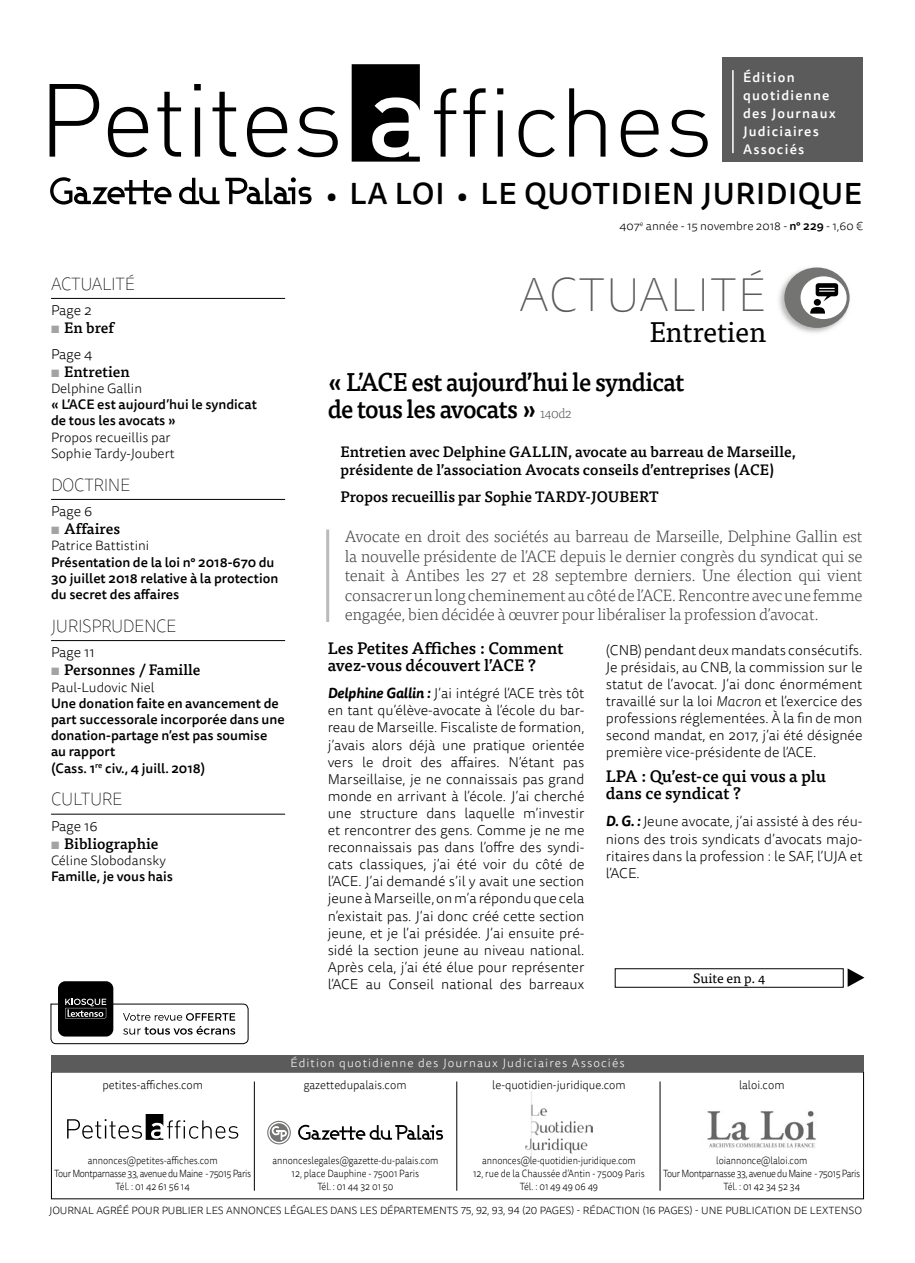
<style>
.page{position:relative;width:915px;height:1263px;background:#fff}
.page>*{position:absolute;margin:0;border:0;box-sizing:border-box;transform-origin:0 0}
.t1{font:100 48px "Tisa Sans OT";letter-spacing:.01em;color:#5b5b5b}
.t2{font:500 30px "Tisa Sans OT";letter-spacing:.02em;color:#000}
.t3{font:28.5px "Tisa OT";letter-spacing:-.01em;color:#000}
.t4{font:500 25.5px/27px "Tisa OT";letter-spacing:-.03em;color:#000;scale:.95 1}
.t5{font:100 18px "Tisa Sans OT";letter-spacing:-.02em;color:#000;scale:.95 1}
.t6{font:300 16.5px/19.5px "Tisa OT";letter-spacing:-.015em;color:#444443;text-align:justify}
.t7{font:500 16.5px/16.5px "Tisa OT";color:#000}
.t8{font:500 15px/18px "Tisa OT";color:#000}
.t9{font:300 14.25px/17.1px "Tisa Sans OT";color:#000;text-align:justify}
.t10{font:500 13.5px/16.2px "Tisa Sans OT";color:#000}
.t11{font:300 13.5px/16.2px "Tisa Sans OT";color:#000}
.t12{font:500 13.5px/18px "Tisa Sans OT";letter-spacing:.09em;color:#fff}
.t13{font:13.5px "Tisa OT";color:#000}
.t14{font:300 12px "Tisa Sans OT";color:#000;scale:.95 1}
.t15{font:300 12px "Tisa Sans OT";letter-spacing:.09em;color:#fff}
.t16{font:300 12px "Tisa Sans OT";color:#000}
.t17{font:300 10.5px/12.6px "Tisa Sans OT";letter-spacing:-.04em;color:#000;text-align:center;scale:.88 1}
.t18{font:300 10.5px/12.6px "Tisa Sans OT";letter-spacing:-.01em;color:#000;text-align:center;scale:.88 1}
.t19{font:300 10.5px "Tisa Sans OT";letter-spacing:-.01em;color:#000}
.s1{font-weight:700;color:#a2a3a3}
.s2{font-size:27px}
.s3{font-weight:500}
.s4{font-weight:300;font-size:13.5px;color:#5b5b5b}
.s5{font-weight:700;font-style:italic}
.s6{font-style:italic}
</style>
<div class="page">
<div style="left:721px;top:58px;width:140px;height:104px;background:#5b5b5b"></div>
<hr style="left:732px;top:70px;width:1px;height:83px;background:#fff">
<svg style="left:50px;top:84px;width:49px;height:73px"></svg>
<svg style="left:108px;top:107px;width:40px;height:50px"></svg>
<svg style="left:157px;top:92px;width:24px;height:65px"></svg>
<svg style="left:194px;top:84px;width:7px;height:73px"></svg>
<svg style="left:212px;top:92px;width:24px;height:65px"></svg>
<svg style="left:247px;top:107px;width:40px;height:50px"></svg>
<svg style="left:297px;top:107px;width:40px;height:50px"></svg>
<svg style="left:351px;top:64px;width:68px;height:98px"></svg>
<svg style="left:434px;top:88px;width:22px;height:69px"></svg>
<svg style="left:463px;top:88px;width:22px;height:69px"></svg>
<svg style="left:497px;top:88px;width:6px;height:69px"></svg>
<svg style="left:518px;top:110px;width:36px;height:47px"></svg>
<svg style="left:569px;top:88px;width:36px;height:69px"></svg>
<svg style="left:620px;top:110px;width:38px;height:47px"></svg>
<svg style="left:669px;top:110px;width:38px;height:47px"></svg>
<svg style="left:50px;top:177px;width:121px;height:28px"></svg>
<svg style="left:179px;top:178px;width:40px;height:26px"></svg>
<svg style="left:225px;top:177px;width:86px;height:27px"></svg>
<img style="left:525px;top:1091px;width:67px;height:65px">
<svg style="left:67px;top:1114px;width:171px;height:26px"></svg>
<img style="left:707px;top:1110px;width:109px;height:38px">
<hr style="left:659px;top:1081px;width:1px;height:110px;background:#000">
<hr style="left:456px;top:1081px;width:1px;height:110px;background:#000">
<hr style="left:254px;top:1081px;width:1px;height:110px;background:#000">
<svg style="left:269px;top:1123px;width:19px;height:19px"></svg>
<svg style="left:298px;top:1125px;width:145px;height:15px"></svg>
<svg style="left:271px;top:1126px;width:16px;height:14px"></svg>
<div style="left:267px;top:1121px;width:24px;height:23px;border:1px solid #747473;border-radius:50%"></div>
<div style="left:51px;top:1055px;width:812px;height:16px;background:#5b5b5b"></div>
<div style="left:58px;top:981px;width:55px;height:55px;background:#000;border-radius:7px"></div>
<svg style="left:50px;top:999px;width:199px;height:45px"></svg>
<div style="left:614px;top:968px;width:229px;height:20px;border:1px solid #000"></div>
<svg style="left:847px;top:968px;width:17px;height:19px"></svg>
<hr style="left:51px;top:298px;width:234px;height:1px;background:#000">
<hr style="left:51px;top:499px;width:234px;height:1px;background:#000">
<hr style="left:51px;top:640px;width:234px;height:1px;background:#000">
<hr style="left:51px;top:814px;width:234px;height:1px;background:#000">
<img style="left:779px;top:268px;width:71px;height:65px">
<div style="left:784px;top:267px;width:65px;height:61px;background:#747473;border-radius:50%"></div>
<div style="left:800px;top:276px;width:46px;height:43px;background:#fff;border-radius:50%"></div>
<svg style="left:810px;top:307px;width:14px;height:7px"></svg>
<div style="left:813px;top:299px;width:7px;height:7px;background:#000;border-radius:50%"></div>
<svg style="left:815px;top:283px;width:22px;height:18px"></svg>
<hr style="left:326px;top:529px;width:3px;height:93px;background:#b9baba">
<p class="t5" style="left:51px;top:273px;width:63px">ACTUALITÉ</p>
<p class="t9" style="left:51px;top:303px;width:42px">Page 2</p>
<p class="t8" style="left:51px;top:319px;width:64px"><span class="s1">▪</span> En bref</p>
<p class="t9" style="left:51px;top:346px;width:43px">Page 4</p>
<p class="t8" style="left:51px;top:363px;width:80px"><span class="s1">▪</span> Entretien</p>
<p class="t11" style="left:51px;top:381px;width:92px">Delphine Gallin</p>
<p class="t10" style="left:51px;top:397px;width:207px">« L’ACE est aujourd’hui le syndicat de tous les avocats »</p>
<p class="t11" style="left:51px;top:430px;width:125px">Propos recueillis par<br>Sophie Tardy-Joubert</p>
<p class="t5" style="left:51px;top:474px;width:85px">DOCTRI NE</p>
<p class="t9" style="left:51px;top:503px;width:43px">Page 6</p>
<p class="t8" style="left:51px;top:520px;width:71px"><span class="s1">▪</span> Affaires</p>
<p class="t11" style="left:51px;top:538px;width:100px">Patrice Battistini</p>
<p class="t10" style="left:51px;top:554px;width:229px">Présentation de la loi n° 2018-670 du<br>30 juillet 2018 relative à la protection du secret des affaires</p>
<p class="t5" style="left:51px;top:615px;width:133px">JU RISPRU DENCE</p>
<p class="t9" style="left:51px;top:645px;width:45px">Page 11</p>
<p class="t8" style="left:51px;top:661px;width:151px"><span class="s1">▪</span> Personnes / Famille</p>
<p class="t11" style="left:51px;top:680px;width:105px">Paul-Ludovic Niel</p>
<p class="t10" style="left:51px;top:696px;width:235px">Une donation faite en avancement de part successorale incorporée dans une donation-partage n’est pas soumise au rapport<br>(Cass. 1<sup>re</sup> civ., 4 juill. 2018)</p>
<p class="t5" style="left:51px;top:789px;width:12px">CULTU</p>
<p class="t5" style="left:102px;top:789px;width:23px">RE</p>
<p class="t9" style="left:51px;top:818px;width:48px">Page 16</p>
<p class="t8" style="left:51px;top:835px;width:109px"><span class="s1">▪</span> Bibliographie</p>
<p class="t11" style="left:51px;top:853px;width:116px">Céline Slobodansky</p>
<p class="t10" style="left:51px;top:869px;width:123px">Famille, je vous hais</p>
<p class="t12" style="left:742px;top:69px;width:94px">Édition quotidienne des Journaux<br>Judiciaires<br>Associés</p>
<h2 class="t2" style="left:326px;top:175px;width:537px"><span class="s2">•</span> LA LOI <span class="s2">•</span> LE QUOTIDIEN JURIDIQUE</h2>
<p class="t16" style="left:619px;top:219px;width:245px">407<sup>e</sup> année - 15 novembre 2018 - <span class="s3">n° 229</span> - 1,60 €</p>
<h1 class="t1" style="left:519px;top:267px;width:248px">ACTUALITÉ</h1>
<h3 class="t3" style="left:649px;top:315px;width:118px">Entretien</h3>
<h3 class="t4" style="left:327px;top:369px;width:377px">« L’ACE est aujourd’hui le syndicat de tous les avocats » <span class="s4">140d2</span></h3>
<p class="t8" style="left:340px;top:443px;width:456px">Entretien avec Delphine GALLIN, avocate au barreau de Marseille, présidente de l’association Avocats conseils d’entreprises (ACE)</p>
<p class="t8" style="left:340px;top:488px;width:320px">Propos recueillis par Sophie TARDY-JOUBERT</p>
<p class="t6" style="left:344px;top:527px;width:519px">Avocate en droit des sociétés au barreau de Marseille, Delphine Gallin est la nouvelle présidente de l’ACE depuis le dernier congrès du syndicat qui se tenait à Antibes les 27 et 28 septembre derniers. Une élection qui vient consacrer un long cheminement au côté de l’ACE. Rencontre avec une femme engagée, bien décidée à œuvrer pour libéraliser la profession d’avocat.</p>
<p class="t7" style="left:327px;top:640px;width:237px">Les Petites Affiches : Comment avez-vous découvert l’ACE ?</p>
<p class="t9" style="left:327px;top:686px;width:258px"><span class="s5">Delphine Gallin :</span> J’ai intégré l’ACE très tôt en tant qu’élève-avocate à l’école du bar&shy;reau de Marseille. Fiscaliste de formation, j’avais alors déjà une pratique orientée vers le droit des affaires. N’étant pas Marseillaise, je ne connaissais pas grand monde en arrivant à l’école. J’ai cherché une structure dans laquelle m’investir et rencontrer des gens. Comme je ne me reconnaissais pas dans l’offre des syndi&shy;cats classiques, j’ai été voir du côté de l’ACE. J’ai demandé s’il y avait une section jeune à Marseille, on m’a répondu que cela n’existait pas. J’ai donc créé cette section jeune, et je l’ai présidée. J’ai ensuite pré&shy;sidé la section jeune au niveau national.<br>Après cela, j’ai été élue pour représenter l’ACE au Conseil national des barreaux</p>
<p class="t9" style="left:605px;top:642px;width:258px">(CNB) pendant deux mandats consécutifs.<br>Je présidais, au CNB, la commission sur le statut de l’avocat. J’ai donc énormément travaillé sur la loi <span class="s6">Macron</span> et l’exercice des professions réglementées. À la fin de mon second mandat, en 2017, j’ai été désignée première vice-présidente de l’ACE.</p>
<p class="t7" style="left:605px;top:768px;width:222px">LPA : Qu’est-ce qui vous a plu dans ce syndicat ?</p>
<p class="t9" style="left:605px;top:814px;width:258px"><span class="s5">D. G. :</span> Jeune avocate, j’ai assisté à des réu&shy;nions des trois syndicats d’avocats majo&shy;ritaires dans la profession : le SAF, l’UJA et l’ACE.</p>
<p class="t13" style="left:693px;top:970px;width:73px">Suite en p. 4</p>
<p class="t14" style="left:102px;top:1077px;width:107px">petites-affiches.com</p>
<p class="t15" style="left:290px;top:1055px;width:335px">Édition quotidienne des Journaux Judiciaires Associés</p>
<p class="t14" style="left:303px;top:1077px;width:110px">gazettedupalais.com</p>
<p class="t14" style="left:492px;top:1077px;width:142px">le-quotidien-juridique.com</p>
<p class="t14" style="left:738px;top:1077px;width:49px">laloi.com</p>
<p class="t17" style="left:54px;top:1155px;width:225px">annonces@petites-affiches.com<br>Tour Montparnasse 33, avenue du Maine - 75015 Paris<br>Tél. : 01 42 61 56 14</p>
<p class="t18" style="left:272px;top:1155px;width:190px">annonceslegales@gazette-du-palais.com<br>12, place Dauphine - 75001 Paris<br>Tél. : 01 44 32 01 50</p>
<p class="t18" style="left:473px;top:1155px;width:197px">annonces@le-quotidien-juridique.com<br>12, rue de la Chaussée d’Antin - 75009 Paris<br>Tél. : 01 49 49 06 49</p>
<p class="t17" style="left:663px;top:1155px;width:225px">loiannonce@laloi.com<br>Tour Montparnasse 33, avenue du Maine - 75015 Paris<br>Tél. : 01 42 34 52 34</p>
<p class="t19" style="left:49px;top:1204px;width:814px">JOURNAL AGRÉÉ POUR PUBLIER LES ANNONCES LÉGALES DANS LES DÉPARTEMENTS 75, 92, 93, 94 (20 PAGES) - RÉDACTION (16 PAGES) - UNE PUBLICATION DE LEXTENSO</p>
</div>
